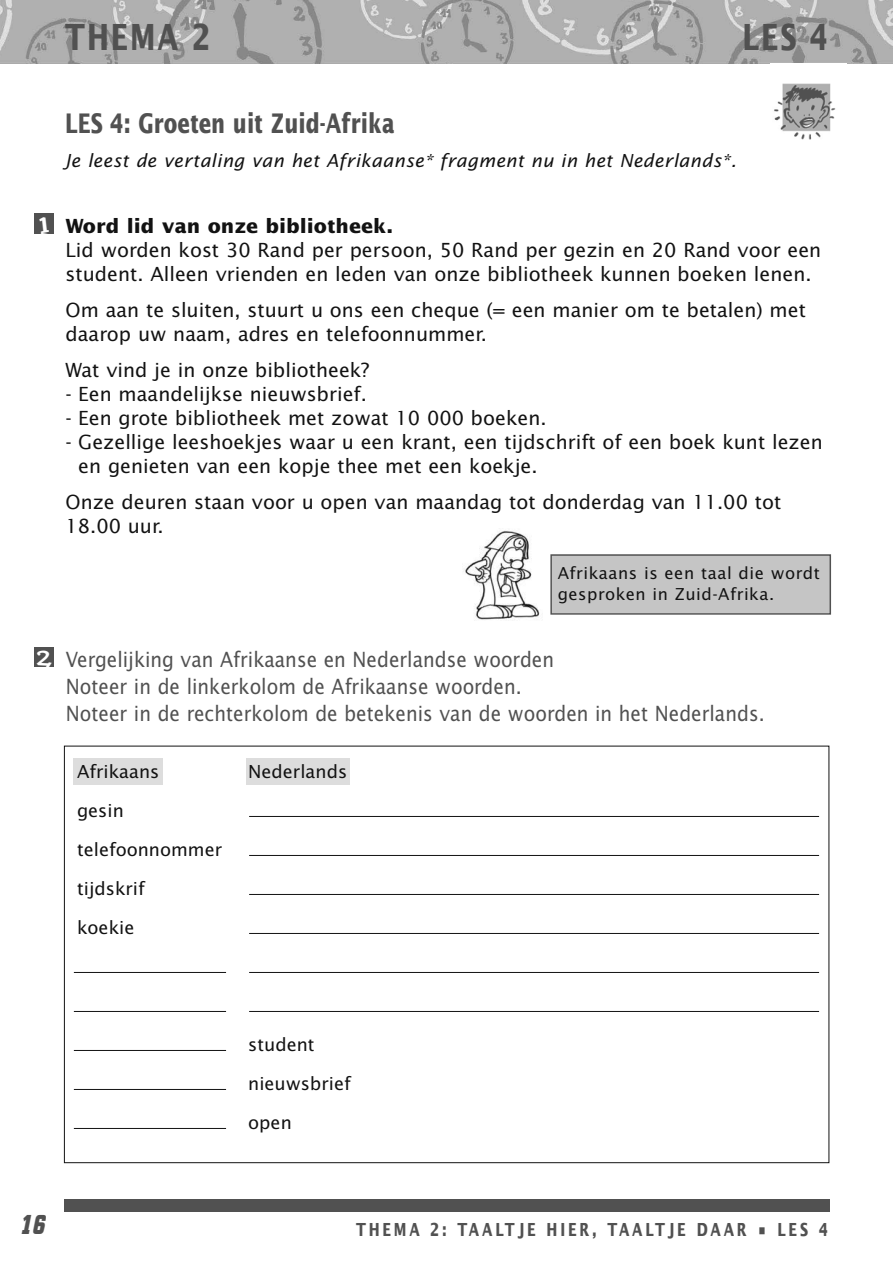
<style>
.page{position:relative;width:893px;height:1263px;background:#fff}
.page>*{position:absolute;margin:0;border:0;box-sizing:border-box;transform-origin:0 0}
.t1{font:700 36px "Lucida Sans";letter-spacing:.07em;color:#515151;scale:.75 1}
.t2{font:700 27px "Lucida Sans";color:#515151;scale:.75 1}
.t3{font:italic 700 27px "City";color:#515151;scale:.8 1}
.t4{font:900 25.5px "Dolores";color:#fff;scale:.95 1}
.t5{font:21px/27px "Lucida Sans";color:#515151;scale:.9 1}
.t6{font:19.5px/24px "Lucida Sans";color:#121212}
.t7{font:700 19.5px "Lucida Sans";color:#121212}
.t8{font:18px/39px "Lucida Sans";color:#121212}
.t9{font:italic 18px "Lucida Sans";letter-spacing:.02em;color:#121212}
.t10{font:700 18px "Lucida Sans";letter-spacing:.205em;color:#515151;scale:.75 1}
.t11{font:16.5px/21px "Lucida Sans";letter-spacing:.03em;color:#121212}
</style>
<div class="page">
<div style="left:73px;top:758px;width:89px;height:26px;background:#ddd"></div>
<div style="left:246px;top:758px;width:103px;height:26px;background:#ddd"></div>
<img style="left:0;top:0;width:892px;height:64px">
<div style="left:64px;top:1199px;width:765px;height:13px;background:#515151"></div>
<div style="left:34px;top:214px;width:20px;height:19px;background:#515151"></div>
<img style="left:774px;top:83px;width:62px;height:57px">
<div style="left:34px;top:647px;width:20px;height:20px;background:#515151"></div>
<div style="left:34px;top:213px;width:20px;height:19px;background:#515151"></div>
<hr style="left:249px;top:816px;width:570px;height:1px;background:#121212">
<hr style="left:249px;top:855px;width:570px;height:1px;background:#121212">
<hr style="left:249px;top:894px;width:570px;height:1px;background:#121212">
<hr style="left:249px;top:933px;width:570px;height:1px;background:#121212">
<hr style="left:74px;top:972px;width:152px;height:1px;background:#121212">
<hr style="left:249px;top:972px;width:570px;height:1px;background:#121212">
<hr style="left:74px;top:1011px;width:152px;height:1px;background:#121212">
<hr style="left:249px;top:1011px;width:570px;height:1px;background:#121212">
<hr style="left:74px;top:1050px;width:152px;height:1px;background:#121212">
<hr style="left:74px;top:1089px;width:152px;height:1px;background:#121212">
<hr style="left:74px;top:1128px;width:152px;height:1px;background:#121212">
<div style="left:552px;top:556px;width:277px;height:57px;background:#c5c5c5"></div>
<div style="left:550px;top:554px;width:281px;height:61px;border:2px solid #515151"></div>
<img style="left:464px;top:530px;width:76px;height:90px">
<h1 class="t1" style="left:65px;top:22px;width:195px">THEMA 2</h1>
<h1 class="t1" style="left:742px;top:22px;width:115px">LES 4</h1>
<h2 class="t2" style="left:65px;top:112px;width:440px">LES 4: Groeten uit Zuid-Afrika</h2>
<p class="t9" style="left:63px;top:153px;width:674px">Je leest de vertaling van het Afrikaanse* fragment nu in het Nederlands*.</p>
<h3 class="t4" style="left:39px;top:212px;width:13px">1</h3>
<p class="t7" style="left:66px;top:218px;width:329px">Word lid van onze bibliotheek.</p>
<p class="t6" style="left:66px;top:239px;width:757px">Lid worden kost 30 Rand per persoon, 50 Rand per gezin en 20 Rand voor een student. Alleen vrienden en leden van onze bibliotheek kunnen boeken lenen.</p>
<p class="t6" style="left:66px;top:299px;width:742px">Om aan te sluiten, stuurt u ons een cheque (= een manier om te betalen) met daarop uw naam, adres en telefoonnummer.</p>
<p class="t6" style="left:66px;top:359px;width:305px">Wat vind je in onze bibliotheek?</p>
<p class="t6" style="left:66px;top:383px;width:303px">- Een maandelijkse nieuwsbrief.</p>
<p class="t6" style="left:66px;top:407px;width:482px">- Een grote bibliotheek met zowat 10 000 boeken.</p>
<p class="t6" style="left:78px;top:431px;width:746px;text-indent:-13px">- Gezellige leeshoekjes waar u een krant, een tijdschrift of een boek kunt lezen en genieten van een kopje thee met een koekje.</p>
<p class="t6" style="left:66px;top:491px;width:717px">Onze deuren staan voor u open van maandag tot donderdag van 11.00 tot<br>18.00 uur.</p>
<p class="t11" style="left:557px;top:563px;width:264px">Afrikaans is een taal die wordt gesproken in Zuid-Afrika.</p>
<h3 class="t4" style="left:36px;top:645px;width:19px">2</h3>
<p class="t5" style="left:66px;top:647px;width:778px">Vergelijking van Afrikaanse en Nederlandse woorden<br>Noteer in de linkerkolom de Afrikaanse woorden.<br>Noteer in de rechterkolom de betekenis van de woorden in het Nederlands.</p>
<p class="t8" style="left:77px;top:754px;width:84px">Afrikaans</p>
<p class="t8" style="left:248px;top:754px;width:100px">Nederlands</p>
<p class="t8" style="left:77px;top:793px;width:147px">gesin telefoonnommer tijdskrif<br>koekie</p>
<h2 class="t3" style="left:19px;top:1215px;width:33px">16</h2>
<p class="t8" style="left:248px;top:1027px;width:104px">student nieuwsbrief open</p>
<p class="t10" style="left:356px;top:1222px;width:631px">THEMA 2: TAALTJE HIER, TAALTJE DAAR • LES 4</p>
</div>
